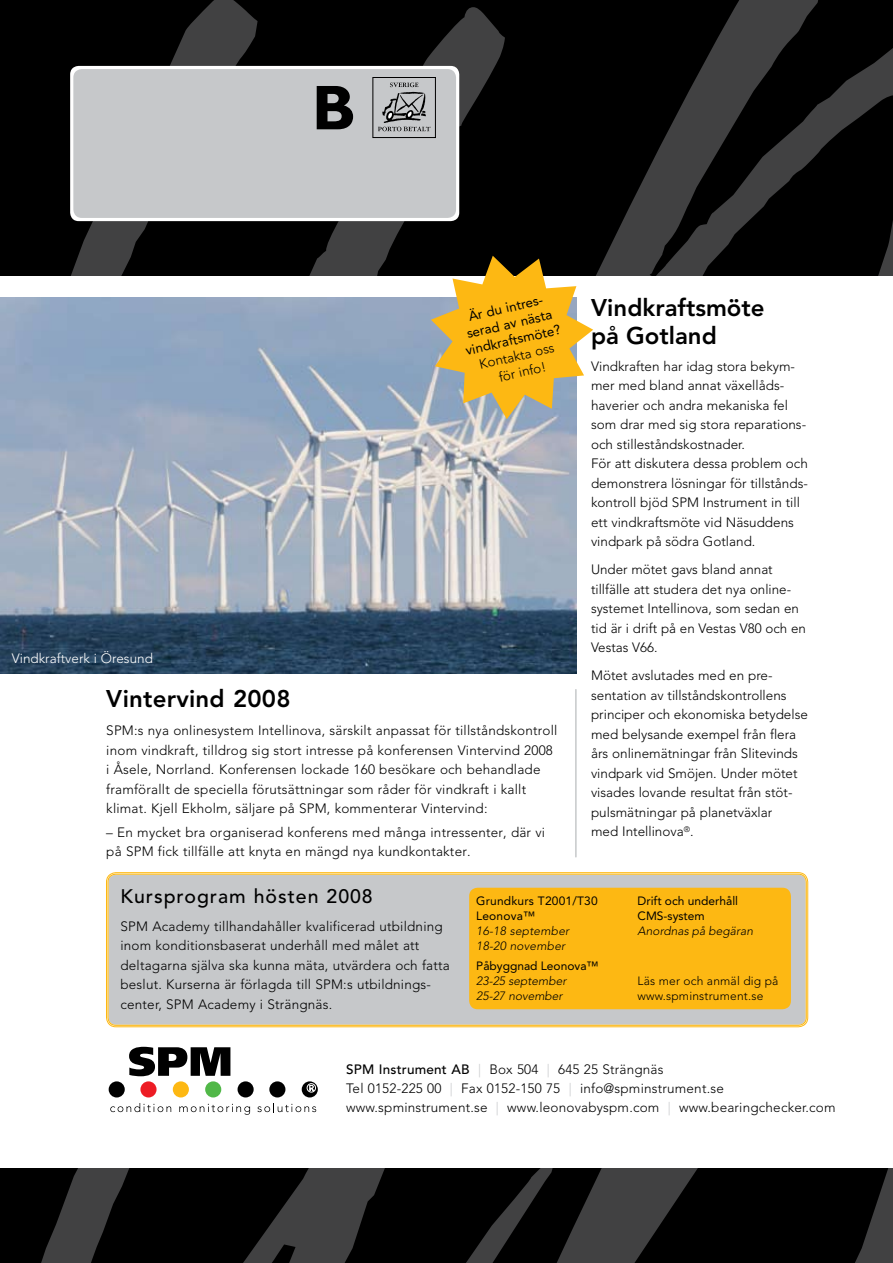
<style>
.page{position:relative;width:893px;height:1263px;background:#fff}
.page>*{position:absolute;margin:0;border:0;box-sizing:border-box;transform-origin:0 0}
.t1{font:800 24px/28.5px "Avenir LT Std";color:#000}
.t2{font:500 19.5px "Avenir LT Std";letter-spacing:.05em;color:#000}
.t3{font:300 13.5px/19.5px "Avenir LT Std";letter-spacing:.015em;color:#000}
.t4{font:13.5px/16.5px "Avenir LT Std";color:#000;text-align:center}
.t5{font:300 13.5px "Avenir LT Std";color:#fff}
.t6{font:italic 300 12px/15px "Avenir LT Std";color:#000}
.t7{font:12px/15px "Avenir LT Std";color:#000}
.t8{font:300 12px/15px "Avenir LT Std";letter-spacing:.015em;color:#000}
.s1{font-weight:500}
.s2{color:#c6c8ca}
</style>
<div class="page">
<svg style="left:0;top:0;width:284px;height:276px;background:#0a0a0a"></svg>
<svg style="left:284px;top:0;width:609px;height:276px;background:#111"></svg>
<svg style="left:129px;top:1047px;width:101px;height:29px"></svg>
<div style="left:109px;top:1081px;width:16px;height:16px;background:#000;border-radius:50%"></div>
<div style="left:269px;top:1081px;width:16px;height:16px;background:#000;border-radius:50%"></div>
<div style="left:205px;top:1081px;width:16px;height:16px;background:#51b848;border-radius:50%"></div>
<div style="left:173px;top:1081px;width:16px;height:16px;background:#fdb813;border-radius:50%"></div>
<div style="left:140px;top:1081px;width:17px;height:16px;background:#ed1c24;border-radius:50%"></div>
<div style="left:238px;top:1081px;width:16px;height:16px;background:#000;border-radius:50%"></div>
<svg style="left:302px;top:1081px;width:16px;height:16px"></svg>
<div style="left:307px;top:1083px;width:9px;height:9px;border:1px solid #fff;border-radius:50%"></div>
<svg style="left:309px;top:1085px;width:5px;height:6px"></svg>
<svg style="left:110px;top:1103px;width:61px;height:9px"></svg>
<svg style="left:179px;top:1104px;width:71px;height:11px"></svg>
<svg style="left:257px;top:1103px;width:59px;height:9px"></svg>
<svg style="left:0;top:1168px;width:306px;height:95px;background:#101010"></svg>
<svg style="left:306px;top:1168px;width:587px;height:95px;background:#141415"></svg>
<div style="left:70px;top:66px;width:389px;height:155px;background:#fff;border-radius:9px"></div>
<div style="left:73px;top:69px;width:383px;height:149px;background:#c6c8ca;border-radius:9px"></div>
<div style="left:373px;top:77px;width:63px;height:61px;border:1px solid #000"></div>
<svg style="left:317px;top:86px;width:36px;height:43px"></svg>
<svg style="left:378px;top:83px;width:52px;height:48px"></svg>
<div style="left:107px;top:873px;width:700px;height:153px;background:#c6c8ca;border-radius:9px"></div>
<div style="left:107px;top:873px;width:700px;height:153px;border:1px solid #fdb813;border-radius:8px"></div>
<div style="left:469px;top:888px;width:322px;height:121px;background:#fdb813;border-radius:9px"></div>
<img style="left:0;top:298px;width:577px;height:376px">
<hr style="left:575px;top:690px;width:2px;height:167px;background:#c6c8ca">
<svg style="left:431px;top:256px;width:162px;height:163px;background:#cca84f"></svg>
<p class="t5" style="left:12px;top:650px;width:143px">Vindkraftverk i Öresund</p>
<p class="t4" style="left:457px;top:311px;width:99px;rotate:-13deg">Är du intres&shy;serad av nästa vindkraftsmöte?</p>
<p class="t3" style="left:478px;top:357px;width:78px;line-height:16.5px;text-align:center;rotate:-13deg">Kontakta oss för info!</p>
<h1 class="t1" style="left:106px;top:684px;width:186px">Vintervind 2008</h1>
<p class="t3" style="left:106px;top:721px;width:453px">SPM:s nya onlinesystem Intellinova, särskilt anpassat för tillståndskontroll inom vindkraft, tilldrog sig stort intresse på konferensen Vintervind 2008 i Åsele, Norrland. Konferensen lockade 160 besökare och behandlade framförallt de speciella förutsättningar som råder för vindkraft i kallt klimat. Kjell Ekholm, säljare på SPM, kommenterar Vintervind:</p>
<p class="t3" style="left:106px;top:822px;width:440px">– En mycket bra organiserad konferens med många intressenter, där vi på SPM fick tillfälle att knyta en mängd nya kundkontakter.</p>
<h1 class="t1" style="left:591px;top:293px;width:175px">Vindkraftsmöte på Gotland</h1>
<p class="t3" style="left:591px;top:356px;width:218px">Vindkraften har idag stora bekym&shy;mer med bland annat växellåds&shy;haverier och andra mekaniska fel som drar med sig stora reparations&shy;och stilleståndskostnader.<br>För att diskutera dessa problem och demonstrera lösningar för tillstånds&shy;kontroll bjöd SPM Instrument in till ett vindkraftsmöte vid Näsuddens vindpark på södra Gotland.</p>
<p class="t3" style="left:591px;top:560px;width:216px">Under mötet gavs bland annat tillfälle att studera det nya online&shy;systemet Intellinova, som sedan en tid är i drift på en Vestas V80 och en<br>Vestas V66.</p>
<p class="t3" style="left:591px;top:666px;width:218px">Mötet avslutades med en pre&shy;sentation av tillståndskontrollens principer och ekonomiska betydelse med belysande exempel från flera års onlinemätningar från Slitevinds vindpark vid Smöjen. Under mötet visades lovande resultat från stöt&shy;pulsmätningar på planetväxlar<br>med Intellinova<sup>®</sup>.</p>
<h2 class="t2" style="left:120px;top:885px;width:254px">Kursprogram hösten 2008</h2>
<p class="t3" style="left:120px;top:916px;width:331px">SPM Academy tillhandahåller kvalificerad utbildning inom konditionsbaserat underhåll med målet att deltagarna själva ska kunna mäta, utvärdera och fatta beslut. Kurserna är förlagda till SPM:s utbildnings&shy;center, SPM Academy i Strängnäs.</p>
<p class="t7" style="left:476px;top:894px;width:123px">Grundkurs T2001/T30<br>Leonova™</p>
<p class="t6" style="left:476px;top:924px;width:94px">16-18 september<br>18-20 november</p>
<p class="t7" style="left:476px;top:958px;width:124px">Påbyggnad Leonova™</p>
<p class="t6" style="left:476px;top:973px;width:92px">23-25 september<br>25-27 november</p>
<p class="t7" style="left:638px;top:894px;width:102px">Drift och underhåll<br>CMS-system</p>
<p class="t6" style="left:638px;top:924px;width:117px">Anordnas på begäran</p>
<p class="t8" style="left:638px;top:973px;width:142px">Läs mer och anmäl dig på www.spminstrument.se</p>
<p class="t3" style="left:346px;top:1060px;width:491px;line-height:18.8px"><span class="s1">SPM Instrument AB</span> <span class="s2">|</span> Box 504 <span class="s2">|</span> 645 25 Strängnäs<br>Tel 0152-225 00 <span class="s2">|</span> Fax 0152-150 75 <span class="s2">|</span> info@spminstrument.se www.spminstrument.se <span class="s2">|</span> www.leonovabyspm.com <span class="s2">|</span> www.bearingchecker.com</p>
</div>
